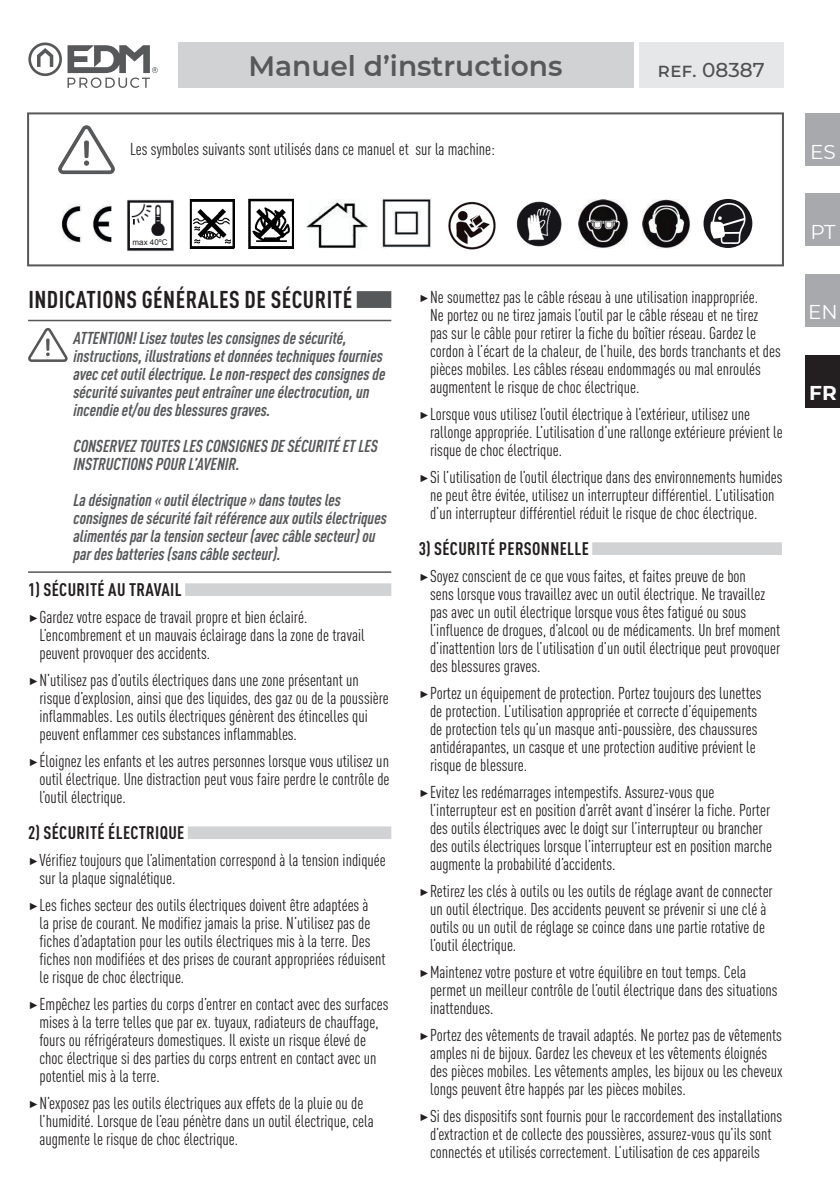
<style>
.page{position:relative;width:840px;height:1191px;background:#fff}
.page>*{position:absolute;margin:0;border:0;box-sizing:border-box;transform-origin:0 0}
.t1{font:600 28px "Montserrat";color:#57585a}
.t2{font:700 condensed 24px "DIN Pro";letter-spacing:.02em;color:#231f20}
.t3{font:500 20px "Montserrat";color:#505052}
.t4{font:20px "Montserrat";color:#fff}
.t5{font:700 20px "Montserrat";color:#fff}
.t6{font:700 condensed 18px "DIN Pro";letter-spacing:.02em;color:#231f20}
.t7{font:condensed 17px/18px "DIN Pro";color:#231f20}
.t8{font:italic 700 condensed 17px/18px "DIN Pro";color:#57585a}
.t9{font:8px "Arial";color:#231f20}
.s1{font-family:"Montserrat";font-stretch:normal}
</style>
<div class="page">
<div style="left:638px;top:43px;width:144px;height:45px;background:#e6e7e9"></div>
<div style="left:177px;top:43px;width:456px;height:45px;background:#d1d2d4"></div>
<div style="left:805px;top:113px;width:34px;height:53px;background:#a8a9ad"></div>
<div style="left:805px;top:193px;width:34px;height:53px;background:#a8a9ad"></div>
<div style="left:805px;top:274px;width:34px;height:53px;background:#a8a9ad"></div>
<div style="left:805px;top:355px;width:34px;height:52px;background:#231f20"></div>
<svg style="left:28px;top:43px;width:130px;height:45px"></svg>
<hr style="left:28px;top:320px;width:363px;height:1px;background:#57585a">
<hr style="left:28px;top:571px;width:363px;height:2px;background:#57585a">
<div style="left:356px;top:291px;width:35px;height:17px;background:#57585a"></div>
<svg style="left:28px;top:328px;width:40px;height:34px"></svg>
<div style="left:185px;top:583px;width:206px;height:13px;background:#d1d2d4"></div>
<div style="left:188px;top:826px;width:203px;height:13px;background:#d1d2d4"></div>
<div style="left:592px;top:542px;width:189px;height:13px;background:#d1d2d4"></div>
<div style="left:27px;top:112px;width:756px;height:154px;border:2px solid #57585a"></div>
<svg style="left:58px;top:125px;width:57px;height:49px"></svg>
<img style="left:61px;top:204px;width:50px;height:39px">
<img style="left:127px;top:199px;width:47px;height:52px">
<img style="left:189px;top:199px;width:45px;height:49px">
<img style="left:248px;top:199px;width:45px;height:49px">
<img style="left:306px;top:200px;width:61px;height:49px">
<img style="left:381px;top:199px;width:50px;height:50px">
<img style="left:448px;top:201px;width:48px;height:49px">
<img style="left:516px;top:201px;width:46px;height:46px">
<img style="left:578px;top:199px;width:50px;height:50px">
<img style="left:642px;top:199px;width:48px;height:49px">
<svg style="left:703px;top:199px;width:49px;height:49px"></svg>
<div style="left:130px;top:236px;width:40px;height:11px;background:#fff"></div>
<h1 class="t1" style="left:248px;top:46px;width:315px">Manuel d’instructions</h1>
<p class="t3" style="left:657px;top:56px;width:109px">ref. 08387</p>
<p class="t7" style="left:130px;top:139px;width:366px">Les symboles suivants sont utilisés dans ce manuel et sur la machine:</p>
<p class="t9" style="left:132px;top:237px;width:36px">max 40ºC</p>
<h2 class="t2" style="left:28px;top:281px;width:325px">INDICATIONS GÉNÉRALES DE SÉCURITÉ</h2>
<p class="t8" style="left:73px;top:327px;width:313px">ATTENTION! Lisez toutes les consignes de sécurité, instructions, illustrations et données techniques fournies avec cet outil électrique. Le non-respect des consignes de sécurité suivantes peut entraîner une électrocution, un incendie et/ou des blessures graves.</p>
<p class="t8" style="left:73px;top:435px;width:306px">CONSERVEZ TOUTES LES CONSIGNES DE SÉCURITÉ ET LES<br>INSTRUCTIONS POUR L’AVENIR.</p>
<p class="t8" style="left:73px;top:489px;width:314px">La désignation « outil électrique » dans toutes les consignes de sécurité fait référence aux outils électriques alimentés par la tension secteur (avec câble secteur) ou par des batteries (sans câble secteur).</p>
<p class="t6" style="left:28px;top:576px;width:155px">1) SÉCURITÉ AU TRAVAIL</p>
<p class="t7" style="left:39px;top:607px;width:326px;text-indent:-11px"><span class="s1">▶</span>Gardez votre espace de travail propre et bien éclairé.<br>L’encombrement et un mauvais éclairage dans la zone de travail peuvent provoquer des accidents.</p>
<p class="t7" style="left:39px;top:670px;width:350px;text-indent:-11px"><span class="s1">▶</span>N’utilisez pas d’outils électriques dans une zone présentant un risque d’explosion, ainsi que des liquides, des gaz ou de la poussière inflammables. Les outils électriques génèrent des étincelles qui peuvent enflammer ces substances inflammables.</p>
<p class="t7" style="left:39px;top:751px;width:351px;text-align:justify;text-indent:-11px"><span class="s1">▶</span>Éloignez les enfants et les autres personnes lorsque vous utilisez un outil électrique. Une distraction peut vous faire perdre le contrôle de l’outil électrique.</p>
<p class="t6" style="left:28px;top:819px;width:158px">2) SÉCURITÉ ÉLECTRIQUE</p>
<p class="t7" style="left:39px;top:850px;width:347px;text-indent:-11px"><span class="s1">▶</span>Vérifiez toujours que l’alimentation correspond à la tension indiquée sur la plaque signalétique.</p>
<p class="t7" style="left:39px;top:895px;width:347px;text-indent:-11px"><span class="s1">▶</span>Les fiches secteur des outils électriques doivent être adaptées à<br>la prise de courant. Ne modifiez jamais la prise. N’utilisez pas de fiches d’adaptation pour les outils électriques mis à la terre. Des fiches non modifiées et des prises de courant appropriées réduisent le risque de choc électrique.</p>
<p class="t7" style="left:39px;top:994px;width:350px;text-indent:-11px"><span class="s1">▶</span>Empêchez les parties du corps d’entrer en contact avec des surfaces mises à la terre telles que par ex. tuyaux, radiateurs de chauffage, fours ou réfrigérateurs domestiques. Il existe un risque élevé de choc électrique si des parties du corps entrent en contact avec un potentiel mis à la terre.</p>
<p class="t7" style="left:39px;top:1093px;width:336px;text-indent:-11px"><span class="s1">▶</span>N’exposez pas les outils électriques aux effets de la pluie ou de l’humidité. Lorsque de l’eau pénètre dans un outil électrique, cela augmente le risque de choc électrique.</p>
<p class="t7" style="left:430px;top:287px;width:352px;text-indent:-11px"><span class="s1">▶</span>Ne soumettez pas le câble réseau à une utilisation inappropriée.<br>Ne portez ou ne tirez jamais l’outil par le câble réseau et ne tirez<br>pas sur le câble pour retirer la fiche du boîtier réseau. Gardez le cordon à l’écart de la chaleur, de l’huile, des bords tranchants et des pièces mobiles. Les câbles réseau endommagés ou mal enroulés augmentent le risque de choc électrique.</p>
<p class="t7" style="left:430px;top:404px;width:354px;text-indent:-11px"><span class="s1">▶</span>Lorsque vous utilisez l’outil électrique à l’extérieur, utilisez une rallonge appropriée. L’utilisation d’une rallonge extérieure prévient le risque de choc électrique.</p>
<p class="t7" style="left:430px;top:467px;width:354px;text-indent:-11px"><span class="s1">▶</span>Si l’utilisation de l’outil électrique dans des environnements humides ne peut être évitée, utilisez un interrupteur différentiel. L’utilisation d’un interrupteur différentiel réduit le risque de choc électrique.</p>
<p class="t6" style="left:418px;top:535px;width:171px">3) SÉCURITÉ PERSONNELLE</p>
<p class="t7" style="left:430px;top:566px;width:352px;text-indent:-11px"><span class="s1">▶</span>Soyez conscient de ce que vous faites, et faites preuve de bon<br>sens lorsque vous travaillez avec un outil électrique. Ne travaillez pas avec un outil électrique lorsque vous êtes fatigué ou sous l’influence de drogues, d’alcool ou de médicaments. Un bref moment d’inattention lors de l’utilisation d’un outil électrique peut provoquer des blessures graves.</p>
<p class="t7" style="left:430px;top:683px;width:333px;text-indent:-11px"><span class="s1">▶</span>Portez un équipement de protection. Portez toujours des lunettes de protection. L’utilisation appropriée et correcte d’équipements de protection tels qu’un masque anti-poussière, des chaussures antidérapantes, un casque et une protection auditive prévient le risque de blessure.</p>
<p class="t7" style="left:430px;top:782px;width:343px;text-indent:-11px"><span class="s1">▶</span>Evitez les redémarrages intempestifs. Assurez-vous que l’interrupteur est en position d’arrêt avant d’insérer la fiche. Porter des outils électriques avec le doigt sur l’interrupteur ou brancher des outils électriques lorsque l’interrupteur est en position marche augmente la probabilité d’accidents.</p>
<p class="t7" style="left:430px;top:881px;width:344px;text-indent:-11px"><span class="s1">▶</span>Retirez les clés à outils ou les outils de réglage avant de connecter un outil électrique. Des accidents peuvent se prévenir si une clé à outils ou un outil de réglage se coince dans une partie rotative de l’outil électrique.</p>
<p class="t7" style="left:430px;top:962px;width:349px;text-indent:-11px"><span class="s1">▶</span>Maintenez votre posture et votre équilibre en tout temps. Cela permet un meilleur contrôle de l’outil électrique dans des situations inattendues.</p>
<p class="t7" style="left:430px;top:1025px;width:354px;text-indent:-11px"><span class="s1">▶</span>Portez des vêtements de travail adaptés. Ne portez pas de vêtements amples ni de bijoux. Gardez les cheveux et les vêtements éloignés des pièces mobiles. Les vêtements amples, les bijoux ou les cheveux longs peuvent être happés par les pièces mobiles.</p>
<p class="t7" style="left:430px;top:1106px;width:353px;text-indent:-11px"><span class="s1">▶</span>Si des dispositifs sont fournis pour le raccordement des installations d’extraction et de collecte des poussières, assurez-vous qu’ils sont connectés et utilisés correctement. L’utilisation de ces appareils</p>
<p class="t4" style="left:809px;top:138px;width:27px">ES</p>
<p class="t4" style="left:809px;top:218px;width:27px">PT</p>
<p class="t4" style="left:807px;top:298px;width:31px">EN</p>
<p class="t5" style="left:808px;top:379px;width:29px">FR</p>
</div>
